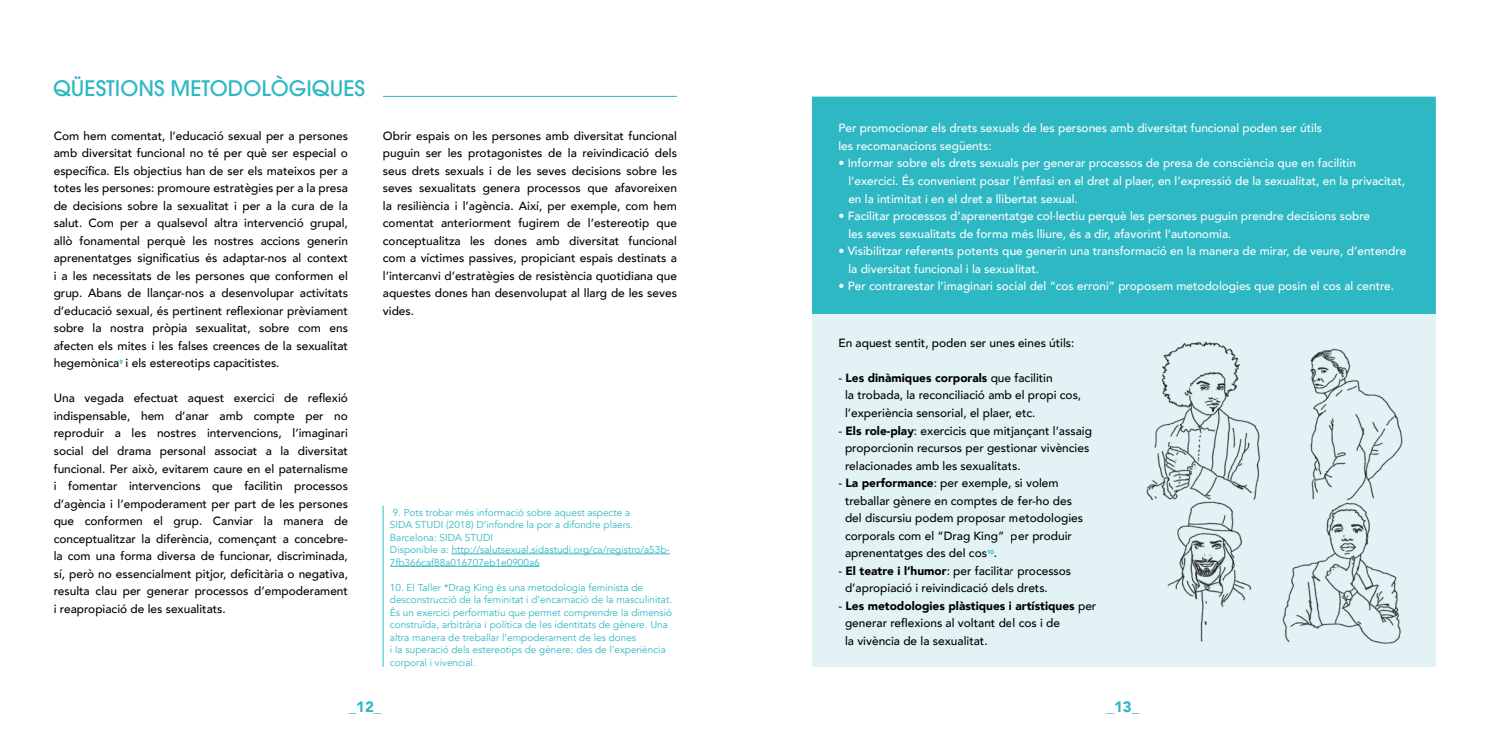
<style>
.page{position:relative;width:1489px;height:745px;background:#fff}
.page>*{position:absolute;margin:0;border:0;box-sizing:border-box;transform-origin:0 0}
.t1{font:500 21.25px "Avant Garde";color:#2eb8c4}
.t2{font:900 15px "Avenir";color:#2eb8c4}
.t3{font:500 11.88px/17.5px "Avenir";color:#000}
.t4{font:500 11.88px/17.5px "Avenir";color:#fff}
.t5{font:10px/12.5px "Avenir";color:#2eb8c4}
.s1{font-weight:900}
</style>
<div class="page">
<div style="left:812px;top:96px;width:623px;height:218px;background:#2eb8c4;border:1px solid #2eb8c4"></div>
<div style="left:812px;top:314px;width:623px;height:352px;background:#e2f2f5"></div>
<hr style="left:451px;top:553px;width:219px;height:1px;background:#2eb8c4">
<hr style="left:390px;top:565px;width:149px;height:1px;background:#2eb8c4">
<hr style="left:383px;top:505px;width:1px;height:161px;background:#2eb8c4">
<hr style="left:383px;top:96px;width:294px;height:1px;background:#2eb8c4">
<img style="left:1146px;top:341px;width:257px;height:302px">
<h1 class="t1" style="left:53px;top:75px;width:313px">QÜESTIONS METODOLÒGIQUES</h1>
<p class="t3" style="left:54px;top:126px;width:296px;text-align:justify">Com hem comentat, l’educació sexual per a persones amb diversitat funcional no té per què ser especial o específica. Els objectius han de ser els mateixos per a totes les persones: promoure estratègies per a la presa de decisions sobre la sexualitat i per a la cura de la salut. Com per a qualsevol altra intervenció grupal, allò fonamental perquè les nostres accions generin aprenentatges significatius és adaptar-nos al context i a les necessitats de les persones que conformen el grup. Abans de llançar-nos a desenvolupar activitats d’educació sexual, és pertinent reflexionar prèviament sobre la nostra pròpia sexualitat, sobre com ens afecten els mites i les falses creences de la sexualitat hegemònica<sup>9</sup> i els estereotips capacitistes.</p>
<p class="t3" style="left:54px;top:388px;width:296px;text-align:justify">Una vegada efectuat aquest exercici de reflexió indispensable, hem d’anar amb compte per no reproduir a les nostres intervencions, l’imaginari social del drama personal associat a la diversitat funcional. Per això, evitarem caure en el paternalisme i fomentar intervencions que facilitin processos d’agència i l’empoderament per part de les persones que conformen el grup. Canviar la manera de conceptualitzar la diferència, començant a concebre&shy;la com una forma diversa de funcionar, discriminada, sí, però no essencialment pitjor, deficitària o negativa, resulta clau per generar processos d’empoderament i reapropiació de les sexualitats.</p>
<p class="t3" style="left:383px;top:126px;width:295px;text-align:justify">Obrir espais on les persones amb diversitat funcional puguin ser les protagonistes de la reivindicació dels seus drets sexuals i de les seves decisions sobre les seves sexualitats genera processos que afavoreixen la resiliència i l’agència. Així, per exemple, com hem comentat anteriorment fugirem de l’estereotip que conceptualitza les dones amb diversitat funcional com a víctimes passives, propiciant espais destinats a l’intercanvi d’estratègies de resistència quotidiana que aquestes dones han desenvolupat al llarg de les seves vides.</p>
<p class="t5" style="left:390px;top:505px;width:281px">9. Pots trobar més informació sobre aquest aspecte a<br>SIDA STUDI (2018) D’infondre la por a difondre plaers.<br>Barcelona: SIDA STUDI<br>Disponible a: http://salutsexual.sidastudi.org/ca/registro/a53b-7fb366caf88a016707eb1e0900a6</p>
<p class="t5" style="left:390px;top:580px;width:284px">10. El Taller *Drag King és una metodologia feminista de desconstrucció de la feminitat i d’encarnació de la masculinitat.<br>És un exercici performatiu que permet comprendre la dimensió construïda, arbitrària i política de les identitats de gènere. Una altra manera de treballar l’empoderament de les dones<br>i la superació dels estereotips de gènere: des de l’experiència corporal i vivencial.</p>
<p class="t2" style="left:348px;top:693px;width:34px">_12_</p>
<p class="t4" style="left:838px;top:119px;width:485px">Per promocionar els drets sexuals de les persones amb diversitat funcional poden ser útils les recomanacions següents:</p>
<p class="t4" style="left:848px;top:154px;width:558px;text-indent:-10px">• Informar sobre els drets sexuals per generar processos de presa de consciència que en facilitin l’exercici. És convenient posar l’èmfasi en el dret al plaer, en l’expressió de la sexualitat, en la privacitat, en la intimitat i en el dret a llibertat sexual.</p>
<p class="t4" style="left:848px;top:206px;width:523px;text-indent:-10px">• Facilitar processos d’aprenentatge col·lectiu perquè les persones puguin prendre decisions sobre les seves sexualitats de forma més lliure, és a dir, afavorint l’autonomia.</p>
<p class="t4" style="left:848px;top:241px;width:559px;text-indent:-10px">• Visibilitzar referents potents que generin una transformació en la manera de mirar, de veure, d’entendre la diversitat funcional i la sexualitat.</p>
<p class="t4" style="left:838px;top:276px;width:557px">• Per contrarestar l’imaginari social del “cos erroni” proposem metodologies que posin el cos al centre.</p>
<p class="t3" style="left:838px;top:333px;width:237px">En aquest sentit, poden ser unes eines útils:</p>
<p class="t3" style="left:845px;top:368px;width:238px;text-indent:-7px">- <span class="s1">Les dinàmiques corporals</span> que facilitin<br>la trobada, la reconciliació amb el propi cos, l’experiència sensorial, el plaer, etc.</p>
<p class="t3" style="left:845px;top:420px;width:248px;text-indent:-7px">- <span class="s1">Els role-play</span>: exercicis que mitjançant l’assaig proporcionin recursos per gestionar vivències relacionades amb les sexualitats.</p>
<p class="t3" style="left:845px;top:473px;width:240px;text-indent:-7px">- <span class="s1">La performance</span>: per exemple, si volem treballar gènere en comptes de fer-ho des del discursiu podem proposar metodologies corporals com el “Drag King” per produir aprenentatges des del cos<sup>10</sup>.</p>
<p class="t3" style="left:845px;top:560px;width:228px;text-indent:-7px">- <span class="s1">El teatre i l’humor</span>: per facilitar processos d’apropiació i reivindicació dels drets.</p>
<p class="t3" style="left:845px;top:595px;width:253px;text-indent:-7px">- <span class="s1">Les metodologies plàstiques i artístiques</span> per generar reflexions al voltant del cos i de<br>la vivència de la sexualitat.</p>
<p class="t2" style="left:1106px;top:693px;width:34px">_13_</p>
</div>
